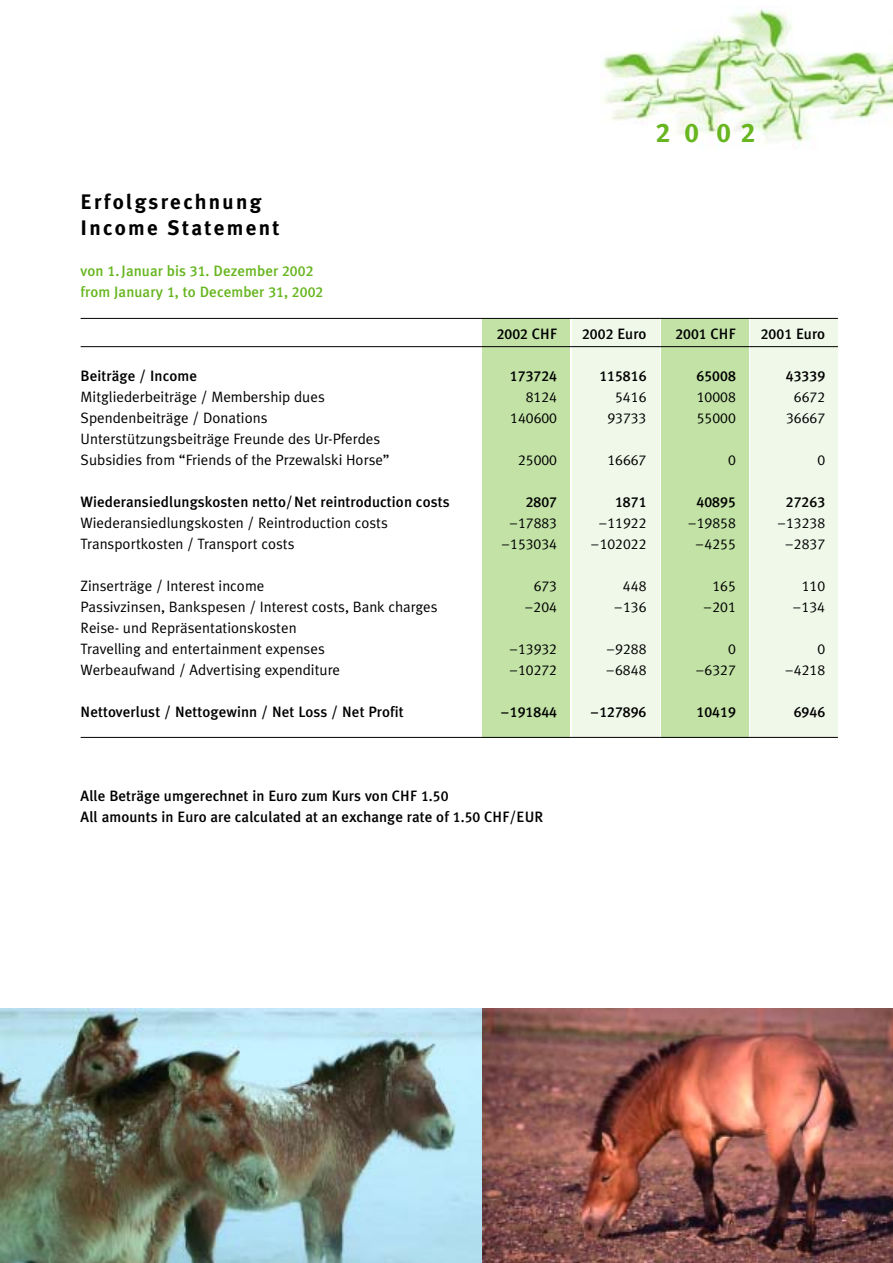
<style>
.page{position:relative;width:893px;height:1263px;background:#fff}
.page>*{position:absolute;margin:0;border:0;box-sizing:border-box;transform-origin:0 0}
.t1{font:27px "Meta Plus Bold Caps";color:#67b620}
.t2{font:700 21px/26.2px "Meta Plus";letter-spacing:.11em;color:#000}
.t3{font:15px/21px "Meta Plus Normal";color:#000}
.t4{font:500 15px/21px "Meta Plus";letter-spacing:.005em;color:#000}
.t5{font:500 15px/21px "Meta Plus";letter-spacing:.005em;color:#67b620}
.t6{font:14.55px "Meta Plus Normal Caps";color:#000}
.t7{font:14.55px "Meta Plus Medium Caps";letter-spacing:.005em;color:#000}
.s1{font-family:"Meta Plus Medium Caps";font-weight:400;font-size:14.55px}
.s2{font-family:"Meta Plus";font-weight:500;font-size:15px}
</style>
<div class="page">
<img style="left:602px;top:9px;width:290px;height:138px">
<img style="left:0;top:1009px;width:482px;height:254px">
<div style="left:750px;top:318px;width:87px;height:420px;background:#f0f8ea"></div>
<img style="left:482px;top:1009px;width:410px;height:254px">
<div style="left:661px;top:318px;width:87px;height:420px;background:#c2e2a6"></div>
<div style="left:572px;top:318px;width:87px;height:420px;background:#f0f8ea"></div>
<div style="left:482px;top:318px;width:88px;height:420px;background:#c2e2a6"></div>
<hr style="left:81px;top:318px;width:756px;height:1px;background:#000">
<hr style="left:81px;top:346px;width:756px;height:1px;background:#000">
<hr style="left:81px;top:737px;width:756px;height:1px;background:#000">
<h2 class="t2" style="left:81px;top:191px;width:200px">Erfolgsrechnung<br>Income Statement</h2>
<p class="t5" style="left:81px;top:262px;width:244px">von <span class="s1">1</span>. Januar bis <span class="s1">31</span>. Dezember <span class="s1">2002 </span>from January <span class="s1">1</span>, to December <span class="s1">31</span>, <span class="s1">2002</span></p>
<h1 class="t1" style="left:655px;top:117px;width:101px">2002</h1>
<h1 class="t1" style="left:741px;top:117px;width:16px">3</h1>
<p class="t7" style="left:496px;top:325px;width:62px">2002 <span class="s2">CHF</span></p>
<p class="t7" style="left:582px;top:325px;width:66px">2002 <span class="s2">Euro</span></p>
<p class="t7" style="left:675px;top:325px;width:62px">2001 <span class="s2">CHF</span></p>
<p class="t7" style="left:760px;top:325px;width:66px">2001 <span class="s2">Euro</span></p>
<p class="t4" style="left:81px;top:367px;width:118px">Beiträge / Income</p>
<p class="t7" style="left:510px;top:367px;width:49px">173724</p>
<p class="t7" style="left:599px;top:367px;width:49px">115816</p>
<p class="t7" style="left:696px;top:367px;width:41px">65008</p>
<p class="t7" style="left:785px;top:367px;width:41px">43339</p>
<p class="t3" style="left:81px;top:388px;width:246px">Mitgliederbeiträge / Membership dues</p>
<p class="t6" style="left:526px;top:388px;width:33px">8124</p>
<p class="t6" style="left:615px;top:388px;width:33px">5416</p>
<p class="t6" style="left:696px;top:388px;width:40px">10008</p>
<p class="t6" style="left:794px;top:388px;width:33px">6672</p>
<p class="t3" style="left:81px;top:409px;width:188px">Spendenbeiträge / Donations</p>
<p class="t6" style="left:510px;top:409px;width:48px">140600</p>
<p class="t6" style="left:607px;top:409px;width:40px">93733</p>
<p class="t6" style="left:696px;top:409px;width:40px">55000</p>
<p class="t6" style="left:786px;top:409px;width:40px">36667</p>
<p class="t3" style="left:81px;top:430px;width:310px">Unterstützungsbeiträge Freunde des Ur-Pferdes<br>Subsidies from “Friends of the Przewalski Horse”</p>
<p class="t6" style="left:518px;top:451px;width:40px">25000</p>
<p class="t6" style="left:607px;top:451px;width:40px">16667</p>
<p class="t6" style="left:728px;top:451px;width:9px">0</p>
<p class="t6" style="left:817px;top:451px;width:9px">0</p>
<p class="t4" style="left:81px;top:493px;width:370px">Wiederansiedlungskosten netto/Net reintroduction costs</p>
<p class="t7" style="left:525px;top:493px;width:33px">2807</p>
<p class="t7" style="left:615px;top:493px;width:33px">1871</p>
<p class="t7" style="left:696px;top:493px;width:41px">40895</p>
<p class="t7" style="left:785px;top:493px;width:41px">27263</p>
<p class="t3" style="left:81px;top:514px;width:309px">Wiederansiedlungskosten / Reintroduction costs</p>
<p class="t6" style="left:510px;top:514px;width:49px">–17883</p>
<p class="t6" style="left:599px;top:514px;width:49px">–11922</p>
<p class="t6" style="left:688px;top:514px;width:49px">–19858</p>
<p class="t6" style="left:778px;top:514px;width:49px">–13238</p>
<p class="t3" style="left:81px;top:535px;width:215px">Transportkosten / Transport costs</p>
<p class="t6" style="left:502px;top:535px;width:57px">–153034</p>
<p class="t6" style="left:591px;top:535px;width:56px">–102022</p>
<p class="t6" style="left:696px;top:535px;width:41px">–4255</p>
<p class="t6" style="left:785px;top:535px;width:41px">–2837</p>
<p class="t3" style="left:81px;top:577px;width:185px">Zinserträge / Interest income</p>
<p class="t6" style="left:533px;top:577px;width:25px">673</p>
<p class="t6" style="left:622px;top:577px;width:25px">448</p>
<p class="t6" style="left:712px;top:577px;width:25px">165</p>
<p class="t6" style="left:801px;top:577px;width:25px">110</p>
<p class="t3" style="left:81px;top:598px;width:358px">Passivzinsen, Bankspesen / Interest costs, Bank charges</p>
<p class="t6" style="left:525px;top:598px;width:33px">–204</p>
<p class="t6" style="left:615px;top:598px;width:33px">–136</p>
<p class="t6" style="left:704px;top:598px;width:33px">–201</p>
<p class="t6" style="left:793px;top:598px;width:33px">–134</p>
<p class="t3" style="left:81px;top:619px;width:246px">Reise- und Repräsentationskosten<br>Travelling and entertainment expenses</p>
<p class="t6" style="left:510px;top:640px;width:49px">–13932</p>
<p class="t6" style="left:607px;top:640px;width:41px">–9288</p>
<p class="t6" style="left:728px;top:640px;width:9px">0</p>
<p class="t6" style="left:817px;top:640px;width:9px">0</p>
<p class="t3" style="left:81px;top:661px;width:261px">Werbeaufwand / Advertising expenditure</p>
<p class="t6" style="left:510px;top:661px;width:49px">–10272</p>
<p class="t6" style="left:607px;top:661px;width:41px">–6848</p>
<p class="t6" style="left:696px;top:661px;width:41px">–6327</p>
<p class="t6" style="left:785px;top:661px;width:41px">–4218</p>
<p class="t4" style="left:81px;top:703px;width:324px">Nettoverlust / Nettogewinn / Net Loss / Net Profit</p>
<p class="t7" style="left:501px;top:703px;width:57px">–191844</p>
<p class="t7" style="left:591px;top:703px;width:57px">–127896</p>
<p class="t7" style="left:696px;top:703px;width:41px">10419</p>
<p class="t7" style="left:793px;top:703px;width:33px">6946</p>
<p class="t4" style="left:81px;top:787px;width:464px">Alle Beträge umgerechnet in Euro zum Kurs von CHF <span class="s1">1.50<br></span>All amounts in Euro are calculated at an exchange rate of <span class="s1">1.50</span> CHF/EUR</p>
</div>
